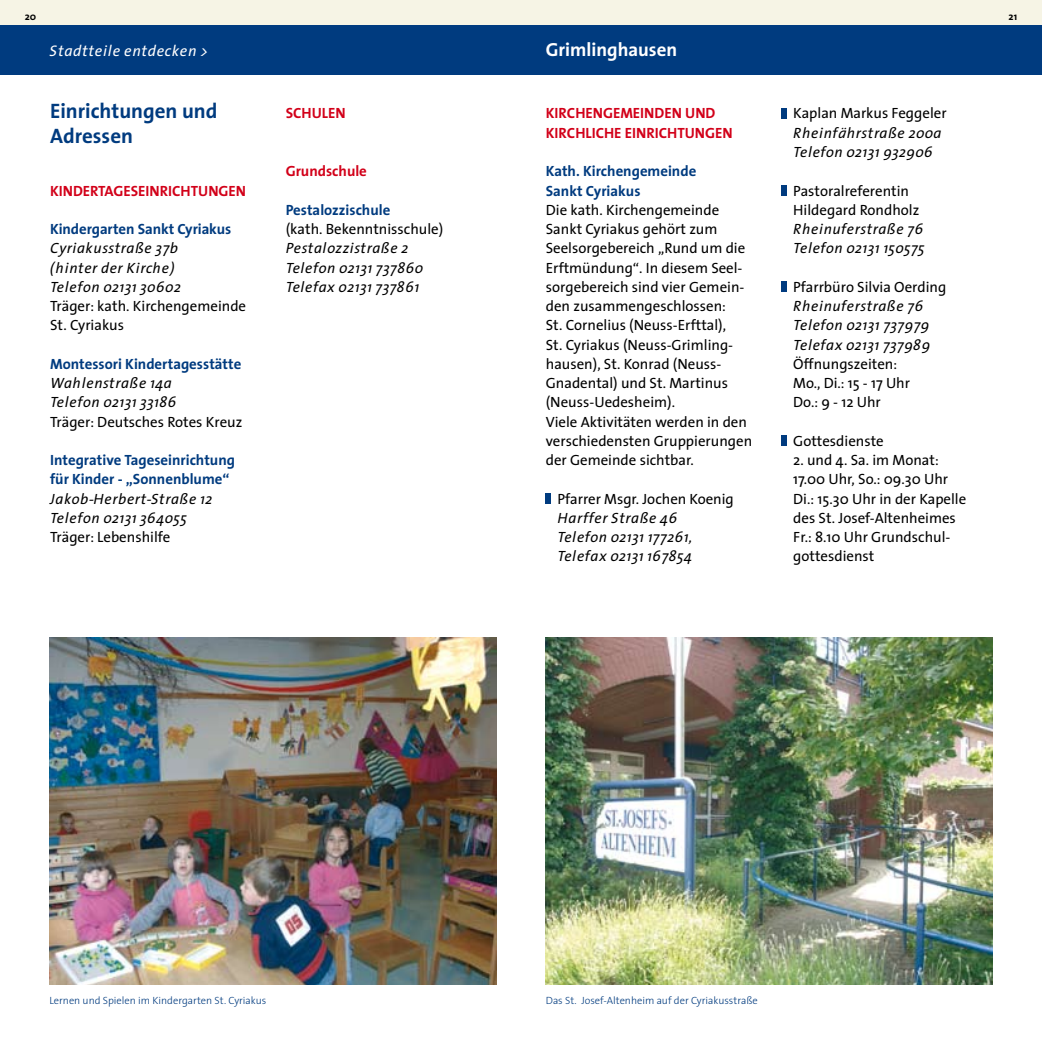
<style>
.page{position:relative;width:1042px;height:1042px;background:#fff}
.page>*{position:absolute;margin:0;border:0;box-sizing:border-box;transform-origin:0 0}
.t1{font:700 21px/24.5px "Thesis Sans";color:#003b7f}
.t2{font:700 18.9px "Thesis Sans";color:#fff}
.t3{font:italic 15.4px "Thesis Sans";color:#fff}
.t4{font:14.88px/19.2px "Thesis Sans";color:#000}
.t5{font:italic 14.88px/19.2px "Thesis Sans";color:#000}
.t6{font:700 14.88px/19.2px "Thesis Sans";color:#003b7f}
.t7{font:700 14.88px/19.2px "Thesis Sans";color:#d20019}
.t8{font:300 10.5px "Thesis Sans";color:#003b7f}
.t9{font:700 10.5px "Thesis Sans";color:#000}
</style>
<div class="page">
<div style="left:0;top:0;width:521px;height:25px;background:#f6f4e5"></div>
<div style="left:0;top:25px;width:521px;height:49px;background:#003b7f"></div>
<div style="left:521px;top:0;width:521px;height:25px;background:#f6f4e5"></div>
<div style="left:521px;top:25px;width:521px;height:49px;background:#003b7f"></div>
<div style="left:546px;top:493px;width:5px;height:10px;background:#003b7f"></div>
<div style="left:781px;top:108px;width:6px;height:10px;background:#003b7f"></div>
<div style="left:781px;top:185px;width:6px;height:10px;background:#003b7f"></div>
<div style="left:781px;top:281px;width:6px;height:11px;background:#003b7f"></div>
<div style="left:781px;top:435px;width:6px;height:11px;background:#003b7f"></div>
<img style="left:546px;top:638px;width:446px;height:346px">
<img style="left:50px;top:638px;width:446px;height:347px">
<p class="t9" style="left:25px;top:10px;width:13px">2 0</p>
<p class="t3" style="left:50px;top:43px;width:160px">Stadtteile entdecken &gt;</p>
<h1 class="t1" style="left:50px;top:100px;width:169px">Einrichtungen und<br>Adressen</h1>
<p class="t7" style="left:50px;top:182px;width:197px">KINDERTAGESEINRICHTUNGEN</p>
<p class="t6" style="left:50px;top:220px;width:183px">Kindergarten Sankt Cyriakus</p>
<p class="t5" style="left:50px;top:239px;width:133px">Cyriakusstraße 37b (hinter der Kirche)<br>Telefon 02131 30602</p>
<p class="t4" style="left:50px;top:297px;width:198px">Träger: kath. Kirchengemeinde<br>St. Cyriakus</p>
<p class="t6" style="left:50px;top:355px;width:193px">Montessori Kindertagesstätte</p>
<p class="t5" style="left:50px;top:374px;width:128px">Wahlenstraße 14a<br>Telefon 02131 33186</p>
<p class="t4" style="left:50px;top:413px;width:194px">Träger: Deutsches Rotes Kreuz</p>
<p class="t6" style="left:50px;top:451px;width:186px">Integrative Tageseinrichtung für Kinder - „Sonnenblume“</p>
<p class="t5" style="left:50px;top:489px;width:164px">Jakob-Herbert-Straße 12<br>Telefon 02131 364055</p>
<p class="t4" style="left:50px;top:528px;width:122px">Träger: Lebenshilfe</p>
<p class="t7" style="left:286px;top:105px;width:61px">SCHULEN</p>
<p class="t7" style="left:286px;top:162px;width:83px">Grundschule</p>
<p class="t6" style="left:286px;top:201px;width:106px">Pestalozzischule</p>
<p class="t4" style="left:286px;top:220px;width:159px">(kath. Bekenntnisschule)</p>
<p class="t5" style="left:286px;top:239px;width:139px">Pestalozzistraße 2<br>Telefon 02131 737860<br>Telefax 02131 737861</p>
<p class="t2" style="left:546px;top:39px;width:133px">Grimlinghausen</p>
<p class="t7" style="left:546px;top:105px;width:188px">KIRCHENGEMEINDEN UND<br>KIRCHLICHE EINRICHTUNGEN</p>
<p class="t6" style="left:546px;top:162px;width:152px">Kath. Kirchengemeinde<br>Sankt Cyriakus</p>
<p class="t4" style="left:546px;top:201px;width:208px">Die kath. Kirchengemeinde<br>Sankt Cyriakus gehört zum<br>Seelsorgebereich „Rund um die<br>Erftmündung“. In diesem Seel&shy;sorgebereich sind vier Gemein&shy;den zusammengeschlossen:<br>St. Cornelius (Neuss-Erfttal),<br>St. Cyriakus (Neuss-Grimling&shy;hausen), St. Konrad (Neuss-<br>Gnadental) und St. Martinus (Neuss-Uedesheim).<br>Viele Aktivitäten werden in den verschiedensten Gruppierungen der Gemeinde sichtbar.</p>
<p class="t4" style="left:557px;top:490px;width:178px">Pfarrer Msgr. Jochen Koenig</p>
<p class="t5" style="left:557px;top:508px;width:136px">Harffer Straße 46<br>Telefon 02131 177261,<br>Telefax 02131 167854</p>
<p class="t4" style="left:793px;top:105px;width:155px">Kaplan Markus Feggeler</p>
<p class="t5" style="left:793px;top:123px;width:150px">Rheinfährstraße 200a<br>Telefon 02131 932906</p>
<p class="t4" style="left:793px;top:182px;width:128px">Pastoralreferentin<br>Hildegard Rondholz</p>
<p class="t5" style="left:793px;top:220px;width:133px">Rheinuferstraße 76<br>Telefon 02131 150575</p>
<p class="t4" style="left:793px;top:278px;width:155px">Pfarrbüro Silvia Oerding</p>
<p class="t5" style="left:793px;top:297px;width:139px">Rheinuferstraße 76<br>Telefon 02131 737979<br>Telefax 02131 737989</p>
<p class="t4" style="left:793px;top:355px;width:118px">Öffnungszeiten:<br>Mo., Di.: 15 - 17 Uhr<br>Do.: 9 - 12 Uhr</p>
<p class="t4" style="left:793px;top:432px;width:92px">Gottesdienste</p>
<p class="t4" style="left:793px;top:451px;width:175px">2. und 4. Sa. im Monat:<br>17.00 Uhr, So.: 09.30 Uhr<br>Di.: 15.30 Uhr in der Kapelle des St. Josef-Altenheimes<br>Fr.: 8.10 Uhr Grundschul&shy;gottesdienst</p>
<p class="t9" style="left:1008px;top:10px;width:10px">2 1</p>
<p class="t8" style="left:50px;top:995px;width:218px">Lernen und Spielen im Kindergarten St. Cyriakus</p>
<p class="t8" style="left:546px;top:995px;width:213px">Das St. Josef-Altenheim auf der Cyriakusstraße</p>
</div>
